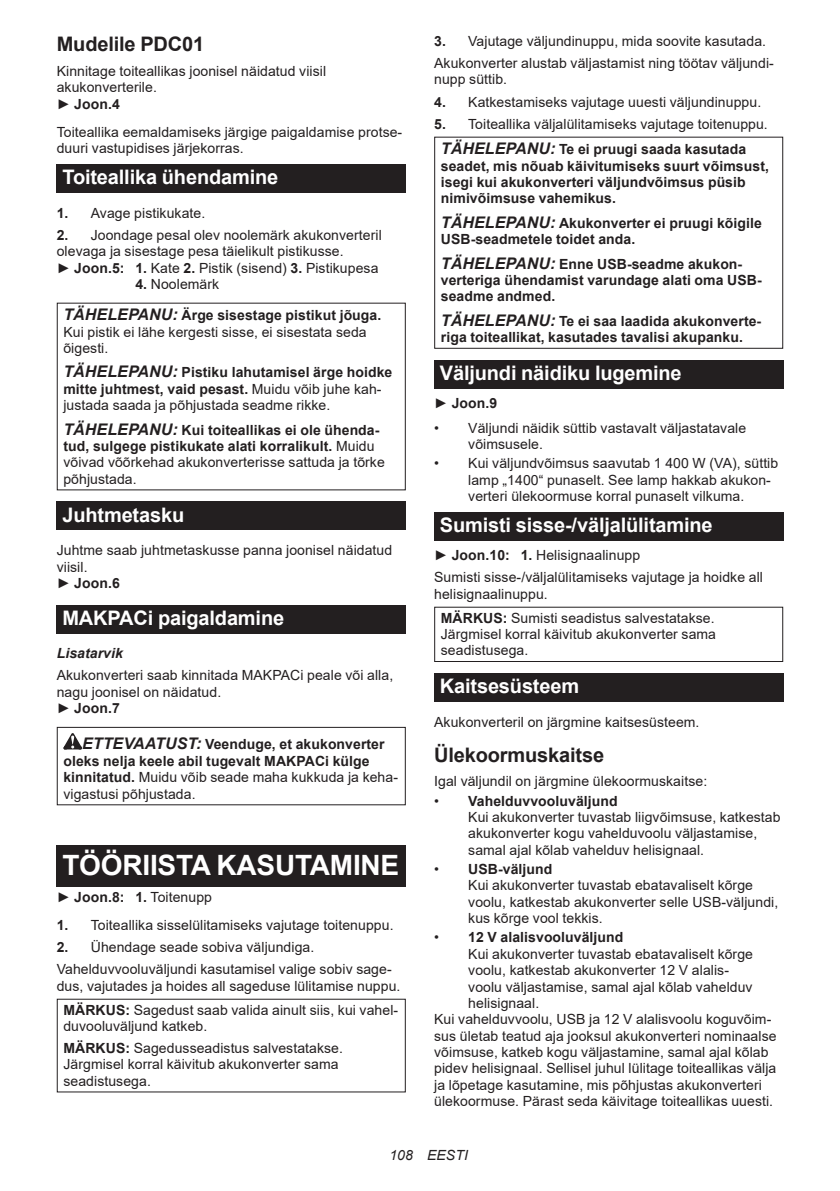
<style>
.page{position:relative;width:840px;height:1191px;background:#fff}
.page>*{position:absolute;margin:0;border:0;box-sizing:border-box;transform-origin:0 0}
.t1{font:700 28px "Arial";letter-spacing:-.01em;color:#fff}
.t2{font:700 20px "Arial";letter-spacing:-.01em;color:#fff}
.t3{font:700 20px "Arial";letter-spacing:-.01em;color:#231f20}
.t4{font:14px/16.4px "Arial";letter-spacing:.005em;color:#231f20}
.t5{font:700 14px/16.4px "Arial";letter-spacing:.005em;color:#231f20}
.t6{font:italic 700 14px "Arial";letter-spacing:.005em;color:#231f20}
.t7{font:italic 14px "Arial";letter-spacing:.005em;color:#231f20}
.s1{font-weight:700}
.s2{font-weight:700;font-style:italic;font-size:16px}
.s3{font-style:italic;font-size:16px}
.s4{font-weight:400}
</style>
<div class="page">
<div style="left:57px;top:164px;width:348px;height:29px;background:#231f20"></div>
<div style="left:57px;top:502px;width:348px;height:28px;background:#231f20"></div>
<div style="left:57px;top:605px;width:348px;height:28px;background:#231f20"></div>
<svg style="left:63px;top:733px;width:19px;height:16px"></svg>
<div style="left:57px;top:727px;width:348px;height:78px;border:1px solid #231f20"></div>
<div style="left:57px;top:845px;width:348px;height:41px;background:#231f20"></div>
<div style="left:434px;top:137px;width:348px;height:212px;border:1px solid #231f20"></div>
<div style="left:434px;top:360px;width:348px;height:28px;background:#231f20"></div>
<div style="left:434px;top:512px;width:348px;height:29px;background:#231f20"></div>
<div style="left:434px;top:606px;width:348px;height:56px;border:1px solid #231f20"></div>
<div style="left:434px;top:673px;width:348px;height:29px;background:#231f20"></div>
<h2 class="t3" style="left:57px;top:30px;width:149px">Mudelile PDC01</h2>
<p class="t4" style="left:57px;top:63px;width:271px">Kinnitage toiteallikas joonisel näidatud viisil akukonverterile.<br>► <span class="s1">Joon.4</span></p>
<p class="t4" style="left:57px;top:123px;width:347px">Toiteallika eemaldamiseks järgige paigaldamise protse&shy;duuri vastupidises järjekorras.</p>
<h2 class="t2" style="left:62px;top:163px;width:217px">Toiteallika ühendamine</h2>
<p class="t4" style="left:57px;top:204px;width:150px"><span class="s1">1.</span> Avage pistikukate.</p>
<p class="t4" style="left:57px;top:226px;width:326px"><span class="s1">2.</span> Joondage pesal olev noolemärk akukonverteril olevaga ja sisestage pesa täielikult pistikusse.<br>► <span class="s1">Joon.5: 1.</span> Kate <span class="s1">2.</span> Pistik (sisend) <span class="s1">3.</span> Pistikupesa</p>
<p class="t4" style="left:135px;top:276px;width:85px"><span class="s1">4.</span> Noolemärk</p>
<p class="t4" style="left:63px;top:307px;width:319px"><span class="s2">TÄHELEPANU:</span> <span class="s1">Ärge sisestage pistikut jõuga.<br></span>Kui pistik ei lähe kergesti sisse, ei sisestata seda õigesti.</p>
<p class="t5" style="left:63px;top:364px;width:330px"><span class="s3">TÄHELEPANU:</span> Pistiku lahutamisel ärge hoidke mitte juhtmest, vaid pesast. <span class="s4">Muidu võib juhe kah&shy;justada saada ja põhjustada seadme rikke.</span></p>
<p class="t5" style="left:63px;top:421px;width:323px"><span class="s3">TÄHELEPANU:</span> Kui toiteallikas ei ole ühenda&shy;tud, sulgege pistikukate alati korralikult. <span class="s4">Muidu võivad võõrkehad akukonverterisse sattuda ja tõrke põhjustada.</span></p>
<h2 class="t2" style="left:62px;top:500px;width:123px">Juhtmetasku</h2>
<p class="t4" style="left:57px;top:542px;width:337px">Juhtme saab juhtmetaskusse panna joonisel näidatud viisil.<br>► <span class="s1">Joon.6</span></p>
<h2 class="t2" style="left:62px;top:604px;width:223px">MAKPACi paigaldamine</h2>
<p class="t6" style="left:57px;top:644px;width:68px">Lisatarvik</p>
<p class="t4" style="left:57px;top:667px;width:338px">Akukonverteri saab kinnitada MAKPACi peale või alla, nagu joonisel on näidatud.<br>► <span class="s1">Joon.7</span></p>
<p class="t5" style="left:63px;top:736px;width:336px;text-indent:19px"><span class="s3">ETTEVAATUST:</span> Veenduge, et akukonverter oleks nelja keele abil tugevalt MAKPACi külge kinnitatud. <span class="s4">Muidu võib seade maha kukkuda ja keha&shy;vigastusi põhjustada.</span></p>
<h1 class="t1" style="left:62px;top:845px;width:338px">TÖÖRIISTA KASUTAMINE</h1>
<p class="t4" style="left:57px;top:889px;width:157px">► <span class="s1">Joon.8: 1.</span> Toitenupp</p>
<p class="t4" style="left:57px;top:917px;width:338px"><span class="s1">1.</span> Toiteallika sisselülitamiseks vajutage toitenuppu.</p>
<p class="t4" style="left:57px;top:936px;width:336px;line-height:22px"><span class="s1">2.</span> Ühendage seade sobiva väljundiga.<br>Vahelduvvooluväljundi kasutamisel valige sobiv sage-</p>
<p class="t4" style="left:57px;top:973px;width:345px;line-height:23.8px;text-align:center">dus, vajutades ja hoides all sageduse lülitamise nuppu.<br><span class="s1">MÄRKUS:</span> Sagedust saab valida ainult siis, kui vahel-</p>
<p class="t4" style="left:63px;top:1015px;width:281px;line-height:22px">duvooluväljund katkeb.<br><span class="s1">MÄRKUS:</span> Sagedusseadistus salvestatakse.</p>
<p class="t4" style="left:63px;top:1056px;width:276px">Järgmisel korral käivitub akukonverter sama seadistusega.</p>
<p class="t4" style="left:434px;top:30px;width:341px;line-height:22px"><span class="s1">3.</span> Vajutage väljundinuppu, mida soovite kasutada.<br>Akukonverter alustab väljastamist ning töötav väljundi-</p>
<p class="t4" style="left:434px;top:71px;width:74px">nupp süttib.</p>
<p class="t4" style="left:434px;top:93px;width:328px"><span class="s1">4.</span> Katkestamiseks vajutage uuesti väljundinuppu.</p>
<p class="t4" style="left:440px;top:111px;width:328px;line-height:25.6px;text-indent:-7px"><span class="s1">5.</span> Toiteallika väljalülitamiseks vajutage toitenuppu.<br><span class="s2">TÄHELEPANU:</span> <span class="s1">Te ei pruugi saada kasutada</span></p>
<p class="t5" style="left:440px;top:158px;width:329px">seadet, mis nõuab käivitumiseks suurt võimsust, isegi kui akukonverteri väljundvõimsus püsib nimivõimsuse vahemikus.</p>
<p class="t5" style="left:440px;top:215px;width:322px"><span class="s3">TÄHELEPANU:</span> Akukonverter ei pruugi kõigile<br>USB-seadmetele toidet anda.</p>
<p class="t5" style="left:440px;top:256px;width:322px"><span class="s3">TÄHELEPANU:</span> Enne USB-seadme akukon&shy;verteriga ühendamist varundage alati oma USB&shy;seadme andmed.</p>
<p class="t5" style="left:440px;top:313px;width:322px"><span class="s3">TÄHELEPANU:</span> Te ei saa laadida akukonverte&shy;riga toiteallikat, kasutades tavalisi akupanku.</p>
<h2 class="t2" style="left:439px;top:359px;width:243px">Väljundi näidiku lugemine</h2>
<p class="t5" style="left:434px;top:395px;width:65px"><span class="s4">►</span> Joon.9</p>
<p class="t4" style="left:468px;top:419px;width:279px;text-indent:-34px">• Väljundi näidik süttib vastavalt väljastatavale võimsusele.</p>
<p class="t4" style="left:468px;top:455px;width:311px;text-indent:-34px">• Kui väljundvõimsus saavutab 1 400 W (VA), süttib lamp „1400“ punaselt. See lamp hakkab akukon&shy;verteri ülekoormuse korral punaselt vilkuma.</p>
<h2 class="t2" style="left:439px;top:511px;width:274px">Sumisti sisse-/väljalülitamine</h2>
<p class="t4" style="left:434px;top:544px;width:330px;line-height:22px">► <span class="s1">Joon.10: 1.</span> Helisignaalinupp<br>Sumisti sisse-/väljalülitamiseks vajutage ja hoidke all</p>
<p class="t4" style="left:440px;top:582px;width:275px;line-height:23.8px;text-indent:-7px">helisignaalinuppu.<br><span class="s1">MÄRKUS:</span> Sumisti seadistus salvestatakse.</p>
<p class="t4" style="left:440px;top:626px;width:276px">Järgmisel korral käivitub akukonverter sama seadistusega.</p>
<h2 class="t2" style="left:439px;top:672px;width:141px">Kaitsesüsteem</h2>
<p class="t4" style="left:434px;top:713px;width:267px">Akukonverteril on järgmine kaitsesüsteem.</p>
<h2 class="t3" style="left:434px;top:740px;width:171px">Ülekoormuskaitse</h2>
<p class="t4" style="left:434px;top:773px;width:274px">Igal väljundil on järgmine ülekoormuskaitse:</p>
<p class="t4" style="left:468px;top:792px;width:314px;text-indent:-34px">• <span class="s1">Vahelduvvooluväljund<br></span>Kui akukonverter tuvastab liigvõimsuse, katkestab akukonverter kogu vahelduvoolu väljastamise, samal ajal kõlab vahelduv helisignaal.</p>
<p class="t4" style="left:468px;top:860px;width:311px;text-indent:-34px">• <span class="s1">USB-väljund<br></span>Kui akukonverter tuvastab ebatavaliselt kõrge voolu, katkestab akukonverter selle USB-väljundi, kus kõrge vool tekkis.</p>
<p class="t5" style="left:434px;top:929px;width:191px"><span class="s4">•</span> 12 V alalisvooluväljund</p>
<p class="t4" style="left:468px;top:945px;width:286px">Kui akukonverter tuvastab ebatavaliselt kõrge</p>
<p class="t4" style="left:468px;top:962px;width:262px">voolu, katkestab akukonverter 12 V alalis-</p>
<p class="t4" style="left:468px;top:978px;width:286px">voolu väljastamise, samal ajal kõlab vahelduv</p>
<p class="t4" style="left:468px;top:994px;width:72px">helisignaal.</p>
<p class="t4" style="left:434px;top:1011px;width:338px">Kui vahelduvvoolu, USB ja 12 V alalisvoolu koguvõim-</p>
<p class="t4" style="left:434px;top:1027px;width:344px">sus ületab teatud aja jooksul akukonverteri nominaalse</p>
<p class="t4" style="left:434px;top:1043px;width:336px">võimsuse, katkeb kogu väljastamine, samal ajal kõlab</p>
<p class="t4" style="left:434px;top:1060px;width:343px">pidev helisignaal. Sellisel juhul lülitage toiteallikas välja</p>
<p class="t4" style="left:434px;top:1076px;width:329px">ja lõpetage kasutamine, mis põhjustas akukonverteri</p>
<p class="t4" style="left:434px;top:1093px;width:340px">ülekoormuse. Pärast seda käivitage toiteallikas uuesti.</p>
<p class="t7" style="left:389px;top:1146px;width:80px">108 EESTI</p>
</div>
